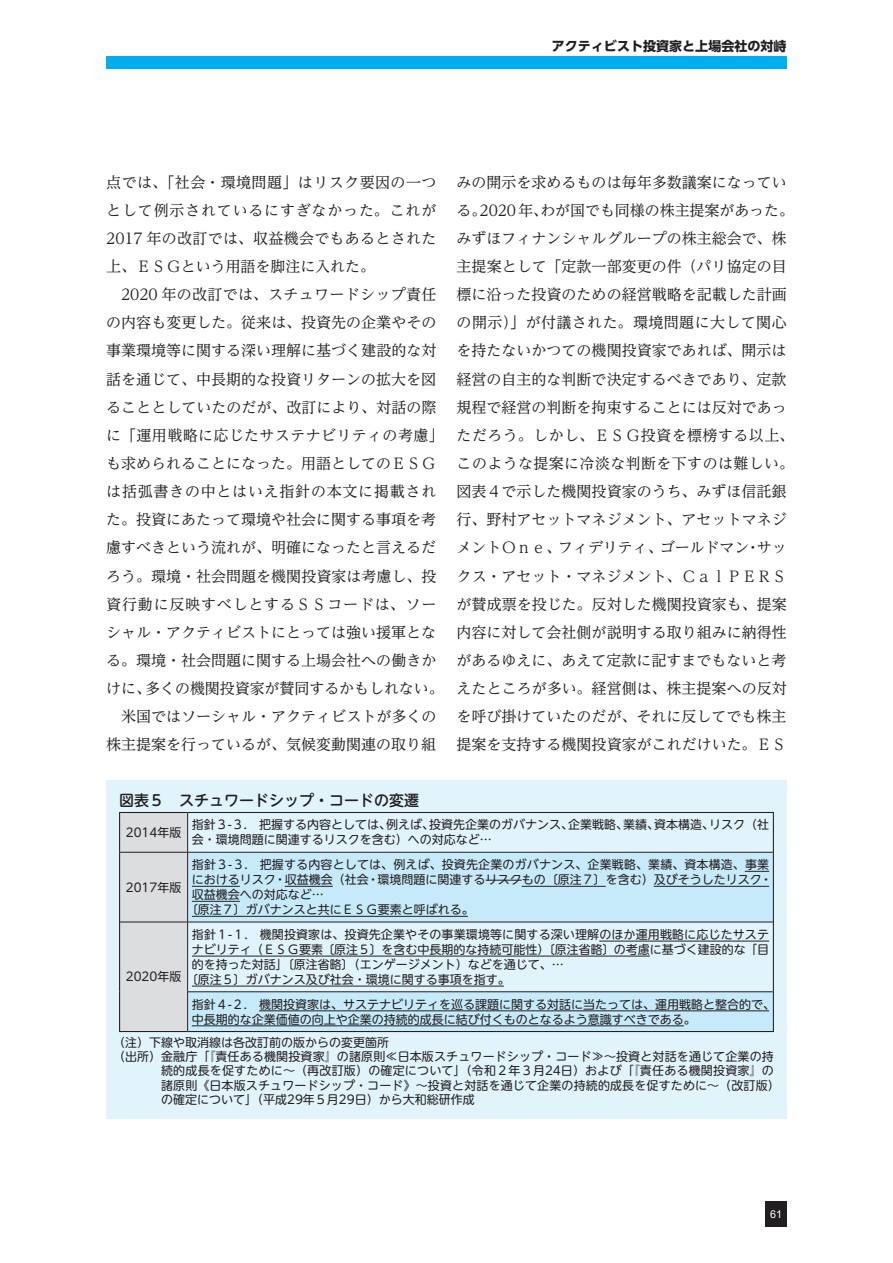
<style>
.page{position:relative;width:893px;height:1263px;background:#fff}
.page>*{position:absolute;margin:0;border:0;box-sizing:border-box;transform-origin:0 0}
.t1{font:15px/28.2px "UD Reimin Pr 6";color:#231f20;text-align:justify}
.t2{font:500 15px "UD Shin M Go Pr 6";color:#231f20}
.t3{font:700 13.05px "UD Shin Go Pr 6";color:#231f20}
.t4{font:12px/15px "UD Shin M Go Pr 6";color:#231f20}
.t5{font:10.8px "Arial";color:#fff}
</style>
<div class="page">
<div style="left:106px;top:56px;width:681px;height:13px;background:#00aeef"></div>
<div style="left:765px;top:1201px;width:22px;height:26px;background:#231f20"></div>
<div style="left:106px;top:780px;width:681px;height:338px;background:#e1f4fc"></div>
<div style="left:120px;top:813px;width:67px;height:218px;background:#dcdddf"></div>
<div style="left:120px;top:852px;width:68px;height:70px;background:#dcdddf"></div>
<svg style="left:188px;top:853px;width:585px;height:178px;fill:#c6eafa"></svg>
<hr style="left:119px;top:812px;width:69px;height:1px;background:#231f20">
<hr style="left:119px;top:813px;width:1px;height:39px;background:#231f20">
<hr style="left:188px;top:812px;width:586px;height:1px;background:#231f20">
<hr style="left:773px;top:813px;width:1px;height:39px;background:#231f20">
<hr style="left:119px;top:852px;width:1px;height:70px;background:#231f20">
<hr style="left:773px;top:852px;width:1px;height:70px;background:#231f20">
<hr style="left:119px;top:922px;width:1px;height:70px;background:#231f20">
<hr style="left:773px;top:922px;width:1px;height:70px;background:#231f20">
<hr style="left:119px;top:992px;width:1px;height:39px;background:#231f20">
<hr style="left:773px;top:992px;width:1px;height:39px;background:#231f20">
<hr style="left:119px;top:1031px;width:69px;height:1px;background:#231f20">
<hr style="left:188px;top:1031px;width:586px;height:1px;background:#231f20">
<hr style="left:187px;top:813px;width:1px;height:39px;background:#231f20">
<hr style="left:120px;top:852px;width:68px;height:1px;background:#231f20">
<hr style="left:188px;top:852px;width:585px;height:1px;background:#231f20">
<hr style="left:187px;top:852px;width:1px;height:70px;background:#231f20">
<hr style="left:120px;top:922px;width:68px;height:1px;background:#231f20">
<hr style="left:188px;top:922px;width:585px;height:1px;background:#231f20">
<hr style="left:187px;top:922px;width:1px;height:69px;background:#231f20">
<hr style="left:187px;top:991px;width:586px;height:1px;background:#231f20">
<hr style="left:187px;top:992px;width:1px;height:39px;background:#231f20">
<svg style="left:745px;top:871px;width:24px;height:1px"></svg>
<hr style="left:192px;top:886px;width:48px;height:1px;background:#231f20">
<hr style="left:285px;top:886px;width:48px;height:1px;background:#231f20">
<hr style="left:522px;top:886px;width:84px;height:1px;background:#231f20">
<hr style="left:654px;top:886px;width:115px;height:1px;background:#231f20">
<hr style="left:192px;top:901px;width:48px;height:1px;background:#231f20">
<hr style="left:192px;top:916px;width:276px;height:1px;background:#231f20">
<hr style="left:486px;top:880px;width:36px;height:1px;background:#231f20">
<hr style="left:599px;top:941px;width:170px;height:1px;background:#231f20">
<hr style="left:192px;top:956px;width:458px;height:1px;background:#231f20">
<hr style="left:192px;top:986px;width:312px;height:1px;background:#231f20">
<hr style="left:259px;top:1010px;width:510px;height:1px;background:#231f20">
<hr style="left:192px;top:1025px;width:492px;height:1px;background:#231f20">
<p class="t3" style="left:552px;top:35px;width:236px">アクティビスト投資家と上場会社の対峙</p>
<p class="t1" style="left:106px;top:167px;width:332px">点では、「社会・環境問題」はリスク要因の一つとして例示されているにすぎなかった。これが2017 年の改訂では、収益機会でもあるとされた上、ＥＳＧという用語を脚注に入れた。</p>
<p class="t1" style="left:106px;top:280px;width:339px;text-align:center">2020 年の改訂では、スチュワードシップ責任<br>の内容も変更した。従来は、投資先の企業やその事業環境等に関する深い理解に基づく建設的な対話を通じて、中長期的な投資リターンの拡大を図ることとしていたのだが、改訂により、対話の際に「運用戦略に応じたサステナビリティの考慮」も求められることになった。用語としてのＥＳＧは括弧書きの中とはいえ指針の本文に掲載された。投資にあたって環境や社会に関する事項を考慮すべきという流れが、明確になったと言えるだろう。環境・社会問題を機関投資家は考慮し、投資行動に反映すべしとするＳＳコードは、ソーシャル・アクティビストにとっては強い援軍となる。環境・社会問題に関する上場会社への働きかけに、多くの機関投資家が賛同するかもしれない。米国ではソーシャル・アクティビストが多くの<br>株主提案を行っているが、気候変動関連の取り組</p>
<p class="t1" style="left:457px;top:167px;width:339px;text-align:left">みの開示を求めるものは毎年多数議案になっている。2020年、わが国でも同様の株主提案があった。みずほフィナンシャルグループの株主総会で、株主提案として「定款一部変更の件（パリ協定の目標に沿った投資のための経営戦略を記載した計画の開示）」が付議された。環境問題に大して関心を持たないかつての機関投資家であれば、開示は経営の自主的な判断で決定するべきであり、定款規程で経営の判断を拘束することには反対であっただろう。しかし、ＥＳＧ投資を標榜する以上、このような提案に冷淡な判断を下すのは難しい。図表４で示した機関投資家のうち、みずほ信託銀行、野村アセットマネジメント、アセットマネジメントＯｎｅ、フィデリティ、ゴールドマン・サックス・アセット・マネジメント、ＣａｌＰＥＲＳが賛成票を投じた。反対した機関投資家も、提案内容に対して会社側が説明する取り組みに納得性があるゆえに、あえて定款に記すまでもないと考えたところが多い。経営側は、株主提案への反対を呼び掛けていたのだが、それに反してでも株主提案を支持する機関投資家がこれだけいた。ＥＳ</p>
<p class="t2" style="left:119px;top:787px;width:302px">図表５　スチュワードシップ・コードの変遷</p>
<p class="t4" style="left:126px;top:824px;width:57px">2014年版</p>
<p class="t4" style="left:192px;top:817px;width:579px">指針３ -３ .　把握する内容としては、例えば、投資先企業のガバナンス、企業戦略、業績、資本構造、リスク（社会・環境問題に関連するリスクを含む）への対応など…</p>
<p class="t4" style="left:126px;top:879px;width:57px">2017年版</p>
<p class="t4" style="left:192px;top:856px;width:579px">指針３ -３ .　把握する内容としては、例えば、投資先企業のガバナンス、企業戦略、業績、資本構造、事業</p>
<p class="t4" style="left:192px;top:871px;width:582px">におけるリスク・収益機会（社会・環境問題に関連するリスクもの〔原注７〕を含む）及びそうしたリスク・</p>
<p class="t4" style="left:192px;top:886px;width:133px">収益機会への対応など…</p>
<p class="t4" style="left:186px;top:901px;width:289px">〔原注７〕ガバナンスと共にＥＳＧ要素と呼ばれる。</p>
<p class="t4" style="left:192px;top:926px;width:579px">指針１ -１ .　機関投資家は、投資先企業やその事業環境等に関する深い理解のほか運用戦略に応じたサステ</p>
<p class="t4" style="left:192px;top:941px;width:579px">ナビリティ（ＥＳＧ要素〔原注５〕を含む中長期的な持続可能性）〔原注省略〕の考慮に基づく建設的な「目</p>
<p class="t4" style="left:192px;top:956px;width:373px">的を持った対話」〔原注省略〕（エンゲージメント）などを通じて、…</p>
<p class="t4" style="left:186px;top:971px;width:325px">〔原注５〕ガバナンス及び社会・環境に関する事項を指す。</p>
<p class="t4" style="left:192px;top:996px;width:585px">指針４ -２ .　機関投資家は、サステナビリティを巡る課題に関する対話に当たっては、運用戦略と整合的で、中長期的な企業価値の向上や企業の持続的成長に結び付くものとなるよう意識すべきである。</p>
<p class="t4" style="left:113px;top:1034px;width:277px">（注）下線や取消線は各改訂前の版からの変更箇所</p>
<p class="t4" style="left:113px;top:1048px;width:662px">（出所）金融庁「『責任ある機関投資家』の諸原則≪日本版スチュワードシップ・コード≫～投資と対話を通じて企業の持</p>
<p class="t4" style="left:161px;top:1062px;width:614px">続的成長を促すために～（再改訂版）の確定について」（令和２年３月24日）および「『責任ある機関投資家』の</p>
<p class="t4" style="left:161px;top:1077px;width:620px">諸原則《日本版スチュワードシップ・コード》～投資と対話を通じて企業の持続的成長を促すために～（改訂版）</p>
<p class="t4" style="left:161px;top:1091px;width:315px">の確定について」（平成29年５月29日）から大和総研作成</p>
<p class="t4" style="left:126px;top:968px;width:57px">2020年版</p>
<p class="t5" style="left:770px;top:1207px;width:14px">61</p>
</div>
